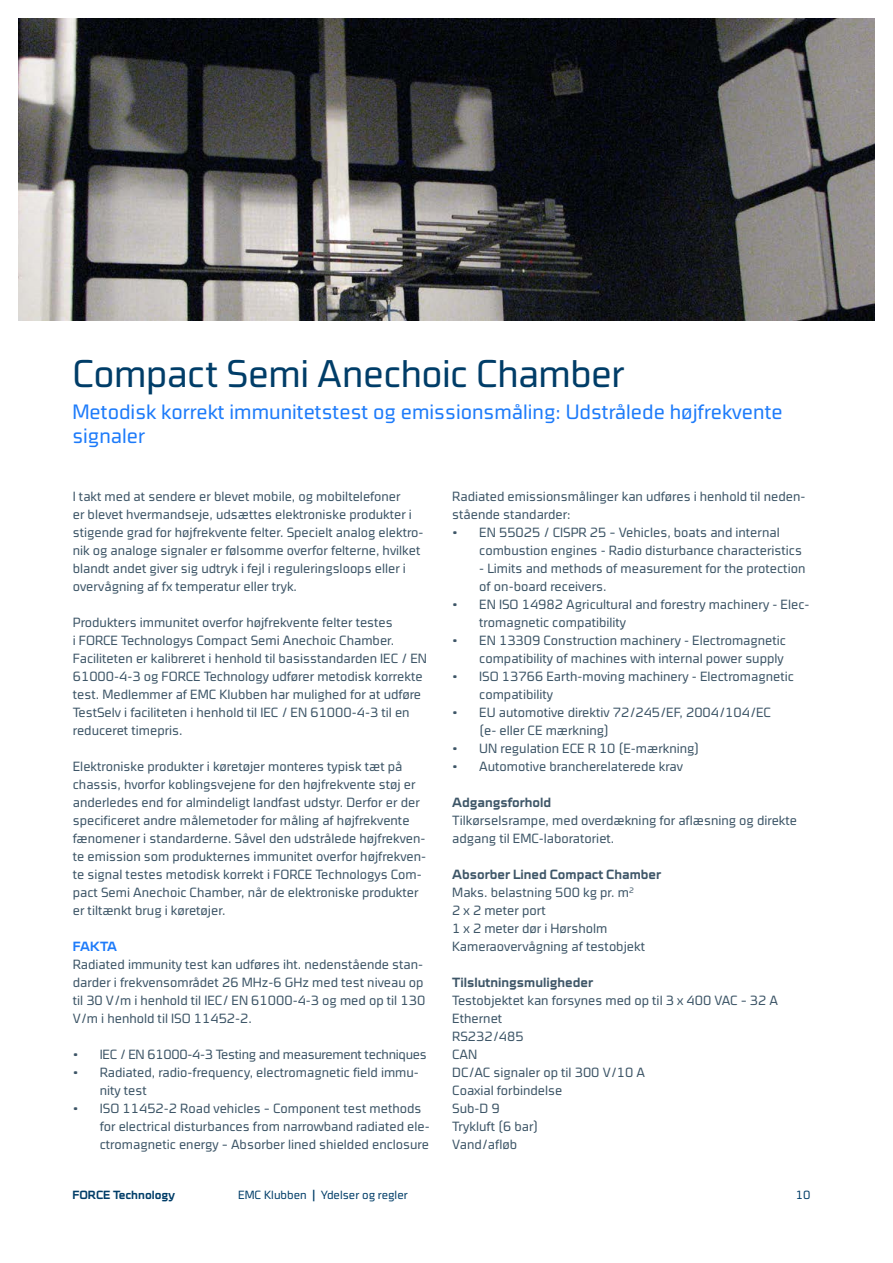
<style>
.page{position:relative;width:893px;height:1263px;background:#fff}
.page>*{position:absolute;margin:0;border:0;box-sizing:border-box;transform-origin:0 0}
.t1{font:300 condensed 39px "Cube OT";letter-spacing:-.015em;color:#003d68}
.t2{font:300 condensed 21px/24px "Cube OT";color:#1d7bfa}
.t3{font:300 condensed 13.5px/18px "Cube OT";color:#3d5567}
.t4{font:300 condensed 13.5px "Cube OT";letter-spacing:-.02em;color:#3d5567}
.t5{font:700 13.5px "Cube OT";color:#3d5567}
.t6{font:700 13.5px "Cube OT";letter-spacing:-.02em;color:#1d7bfa}
.t7{font:300 condensed 12px "Cube OT";color:#003d68}
.t8{font:700 12px "Cube OT";color:#003d68}
.s1{font-weight:700;font-stretch:normal}
</style>
<div class="page">
<img style="left:18px;top:18px;width:857px;height:302px">
<h1 class="t1" style="left:72px;top:352px;width:553px">Compact Semi Anechoic Chamber</h1>
<h2 class="t2" style="left:72px;top:400px;width:712px">Metodisk korrekt immunitetstest og emissionsmåling: Udstrålede højfrekvente signaler</h2>
<p class="t3" style="left:73px;top:487px;width:352px">I takt med at sendere er blevet mobile, og mobiltelefoner<br>er blevet hvermandseje, udsættes elektroniske produkter i stigende grad for højfrekvente felter. Specielt analog elektro&shy;nik og analoge signaler er følsomme overfor felterne, hvilket blandt andet giver sig udtryk i fejl i reguleringsloops eller i overvågning af fx temperatur eller tryk.</p>
<p class="t3" style="left:73px;top:613px;width:356px">Produkters immunitet overfor højfrekvente felter testes<br>i FORCE Technologys Compact Semi Anechoic Chamber.<br>Faciliteten er kalibreret i henhold til basisstandarden IEC / EN 61000-4-3 og FORCE Technology udfører metodisk korrekte test. Medlemmer af EMC Klubben har mulighed for at udføre TestSelv i faciliteten i henhold til IEC / EN 61000-4-3 til en reduceret timepris.</p>
<p class="t3" style="left:73px;top:757px;width:355px">Elektroniske produkter i køretøjer monteres typisk tæt på chassis, hvorfor koblingsvejene for den højfrekvente støj er anderledes end for almindeligt landfast udstyr. Derfor er der specificeret andre målemetoder for måling af højfrekvente fænomener i standarderne. Såvel den udstrålede højfrekven&shy;te emission som produkternes immunitet overfor højfrekven&shy;te signal testes metodisk korrekt i FORCE Technologys Com&shy;pact Semi Anechoic Chamber, når de elektroniske produkter er tiltænkt brug i køretøjer.</p>
<p class="t6" style="left:73px;top:938px;width:46px">FAKTA</p>
<p class="t3" style="left:73px;top:955px;width:354px">Radiated immunity test kan udføres iht. nedenstående stan&shy;darder i frekvensområdet 26 MHz-6 GHz med test niveau op til 30 V/m i henhold til IEC/ EN 61000-4-3 og med op til 130<br>V/m i henhold til ISO 11452-2.</p>
<p class="t4" style="left:73px;top:1047px;width:355px">• IEC / EN 61000-4-3 Testing and measurement techniques</p>
<p class="t3" style="left:100px;top:1063px;width:321px;text-indent:-27px">• Radiated, radio-frequency, electromagnetic field immu&shy;nity test</p>
<p class="t3" style="left:100px;top:1099px;width:332px;text-indent:-27px">• ISO 11452-2 Road vehicles – Component test methods for electrical disturbances from narrowband radiated ele&shy;ctromagnetic energy – Absorber lined shielded enclosure</p>
<p class="t3" style="left:452px;top:487px;width:355px">Radiated emissionsmålinger kan udføres i henhold til neden&shy;stående standarder:</p>
<p class="t3" style="left:479px;top:523px;width:324px;text-indent:-27px">• EN 55025 / CISPR 25 – Vehicles, boats and internal combustion engines - Radio disturbance characteristics</p>
<p class="t3" style="left:479px;top:559px;width:328px">- Limits and methods of measurement for the protection of on-board receivers.</p>
<p class="t3" style="left:479px;top:595px;width:332px;text-indent:-27px">• EN ISO 14982 Agricultural and forestry machinery - Elec&shy;tromagnetic compatibility</p>
<p class="t3" style="left:452px;top:631px;width:335px;text-align:right">• EN 13309 Construction machinery - Electromagnetic compatibility of machines with internal power supply</p>
<p class="t3" style="left:479px;top:667px;width:316px;text-indent:-27px">• ISO 13766 Earth-moving machinery - Electromagnetic compatibility</p>
<p class="t3" style="left:479px;top:703px;width:293px;text-indent:-27px">• EU automotive direktiv 72/245/EF, 2004/104/EC (e- eller CE mærkning)</p>
<p class="t3" style="left:452px;top:739px;width:249px">• UN regulation ECE R 10 (E-mærkning)</p>
<p class="t3" style="left:452px;top:757px;width:232px">• Automotive brancherelaterede krav</p>
<p class="t5" style="left:452px;top:794px;width:101px">Adgangsforhold</p>
<p class="t3" style="left:452px;top:811px;width:346px">Tilkørselsrampe, med overdækning for aflæsning og direkte adgang til EMC-laboratoriet.</p>
<p class="t3" style="left:452px;top:865px;width:210px"><span class="s1">Absorber Lined Compact Chamber<br></span>Maks. belastning 500 kg pr. m<sup>2<br></sup>2 x 2 meter port<br>1 x 2 meter dør i Hørsholm<br>Kameraovervågning af testobjekt</p>
<p class="t5" style="left:452px;top:974px;width:142px">Tilslutningsmuligheder</p>
<p class="t3" style="left:452px;top:991px;width:327px">Testobjektet kan forsynes med op til 3 x 400 VAC – 32 A<br>Ethernet<br>RS232/485<br>CAN<br>DC/AC signaler op til 300 V/10 A<br>Coaxial forbindelse<br>Sub-D 9<br>Trykluft (6 bar)<br>Vand/afløb</p>
<p class="t8" style="left:72px;top:1188px;width:104px">FORCE Technology</p>
<p class="t7" style="left:238px;top:1188px;width:171px">EMC Klubben <span class="s1">|</span> Ydelser og regler</p>
<p class="t7" style="left:796px;top:1188px;width:16px">10</p>
</div>
